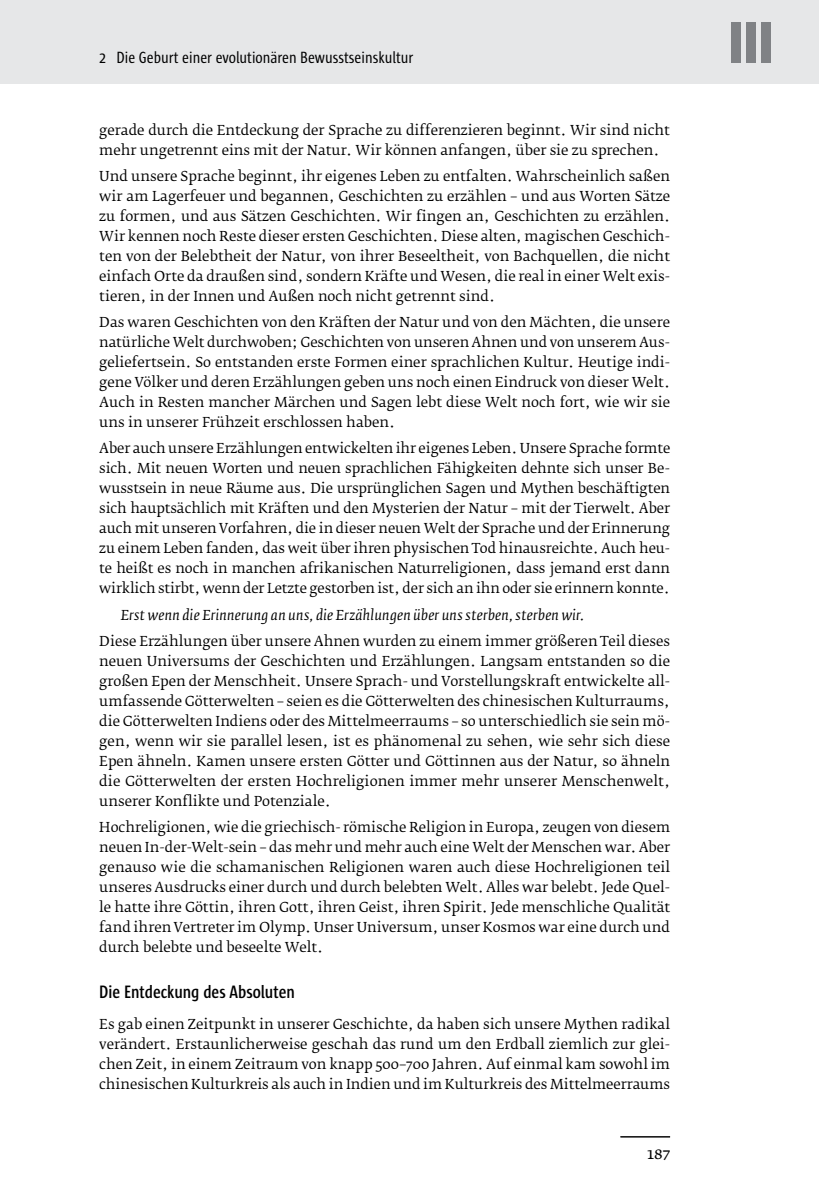
<style>
.page{position:relative;width:819px;height:1191px;background:#fff}
.page>*{position:absolute;margin:0;border:0;box-sizing:border-box;transform-origin:0 0}
.t1{font:800 59.5px "Sun Cd";color:#808285}
.t2{font:600 18.38px "Sun Cd";color:#000}
.t3{font:16.62px "Sun Cd";color:#000}
.t4{font:15.75px "Fedra Serif B Pro";color:#000}
.t5{font:13.65px/19.9px "Fedra Serif B Pro";letter-spacing:-.005em;color:#000;text-align:justify}
.t6{font:italic 13.65px "Fedra Serif B Pro";letter-spacing:.025em;color:#000}
</style>
<div class="page">
<div style="left:0;top:0;width:819px;height:84px;background:#e6e7e8"></div>
<hr style="left:620px;top:1136px;width:50px;height:1px;background:#000">
<p class="t3" style="left:99px;top:49px;width:316px">2 Die Geburt einer evolutionären Bewusstseinskultur</p>
<p class="t5" style="left:99px;top:120px;width:572px">gerade durch die Entdeckung der Sprache zu differenzieren beginnt. Wir sind nicht mehr ungetrennt eins mit der Natur. Wir können anfangen, über sie zu sprechen.</p>
<p class="t5" style="left:99px;top:166px;width:572px">Und unsere Sprache beginnt, ihr eigenes Leben zu entfalten. Wahrscheinlich saßen wir am Lagerfeuer und begannen, Geschichten zu erzählen – und aus Worten Sätze zu formen, und aus Sätzen Geschichten. Wir fingen an, Geschichten zu erzählen.<br>Wir kennen noch Reste dieser ersten Geschichten. Diese alten, magischen Geschich&shy;ten von der Belebtheit der Natur, von ihrer Beseeltheit, von Bachquellen, die nicht einfach Orte da draußen sind, sondern Kräfte und Wesen, die real in einer Welt exis&shy;tieren, in der Innen und Außen noch nicht getrennt sind.</p>
<p class="t5" style="left:99px;top:312px;width:572px">Das waren Geschichten von den Kräften der Natur und von den Mächten, die unsere natürliche Welt durchwoben; Geschichten von unseren Ahnen und von unserem Aus&shy;geliefertsein. So entstanden erste Formen einer sprachlichen Kultur. Heutige indi&shy;gene Völker und deren Erzählungen geben uns noch einen Eindruck von dieser Welt.<br>Auch in Resten mancher Märchen und Sagen lebt diese Welt noch fort, wie wir sie uns in unserer Frühzeit erschlossen haben.</p>
<p class="t5" style="left:99px;top:439px;width:572px">Aber auch unsere Erzählungen entwickelten ihr eigenes Leben. Unsere Sprache formte sich. Mit neuen Worten und neuen sprachlichen Fähigkeiten dehnte sich unser Be&shy;wusstsein in neue Räume aus. Die ursprünglichen Sagen und Mythen beschäftigten sich hauptsächlich mit Kräften und den Mysterien der Natur – mit der Tierwelt. Aber auch mit unseren Vorfahren, die in dieser neuen Welt der Sprache und der Erinnerung zu einem Leben fanden, das weit über ihren physischen Tod hinausreichte. Auch heu&shy;te heißt es noch in manchen afrikanischen Naturreligionen, dass jemand erst dann wirklich stirbt, wenn der Letzte gestorben ist, der sich an ihn oder sie erinnern konnte.</p>
<p class="t6" style="left:121px;top:607px;width:465px">Erst wenn die Erinnerung an uns, die Erzählungen über uns sterben, sterben wir.</p>
<p class="t5" style="left:99px;top:631px;width:572px">Diese Erzählungen über unsere Ahnen wurden zu einem immer größeren Teil dieses neuen Universums der Geschichten und Erzählungen. Langsam entstanden so die großen Epen der Menschheit. Unsere Sprach- und Vorstellungskraft entwickelte all&shy;umfassende Götterwelten – seien es die Götterwelten des chinesischen Kulturraums, die Götterwelten Indiens oder des Mittelmeerraums – so unterschiedlich sie sein mö&shy;gen, wenn wir sie parallel lesen, ist es phänomenal zu sehen, wie sehr sich diese Epen ähneln. Kamen unsere ersten Götter und Göttinnen aus der Natur, so ähneln die Götterwelten der ersten Hochreligionen immer mehr unserer Menschenwelt, unserer Konflikte und Potenziale.</p>
<p class="t5" style="left:99px;top:817px;width:572px">Hochreligionen, wie die griechisch- römische Religion in Europa, zeugen von diesem neuen In-der-Welt-sein – das mehr und mehr auch eine Welt der Menschen war. Aber genauso wie die schamanischen Religionen waren auch diese Hochreligionen teil unseres Ausdrucks einer durch und durch belebten Welt. Alles war belebt. Jede Quel&shy;le hatte ihre Göttin, ihren Gott, ihren Geist, ihren Spirit. Jede menschliche Qualität fand ihren Vertreter im Olymp. Unser Universum, unser Kosmos war eine durch und durch belebte und beseelte Welt.</p>
<h2 class="t2" style="left:99px;top:982px;width:197px">Die Entdeckung des Absoluten</h2>
<p class="t5" style="left:99px;top:1014px;width:572px">Es gab einen Zeitpunkt in unserer Geschichte, da haben sich unsere Mythen radikal verändert. Erstaunlicherweise geschah das rund um den Erdball ziemlich zur glei&shy;chen Zeit, in einem Zeitraum von knapp 500–700 Jahren. Auf einmal kam sowohl im chinesischen Kulturkreis als auch in Indien und im Kulturkreis des Mittelmeerraums</p>
<p class="t4" style="left:647px;top:1144px;width:25px">187</p>
<h1 class="t1" style="left:728px;top:12px;width:47px">III</h1>
</div>
